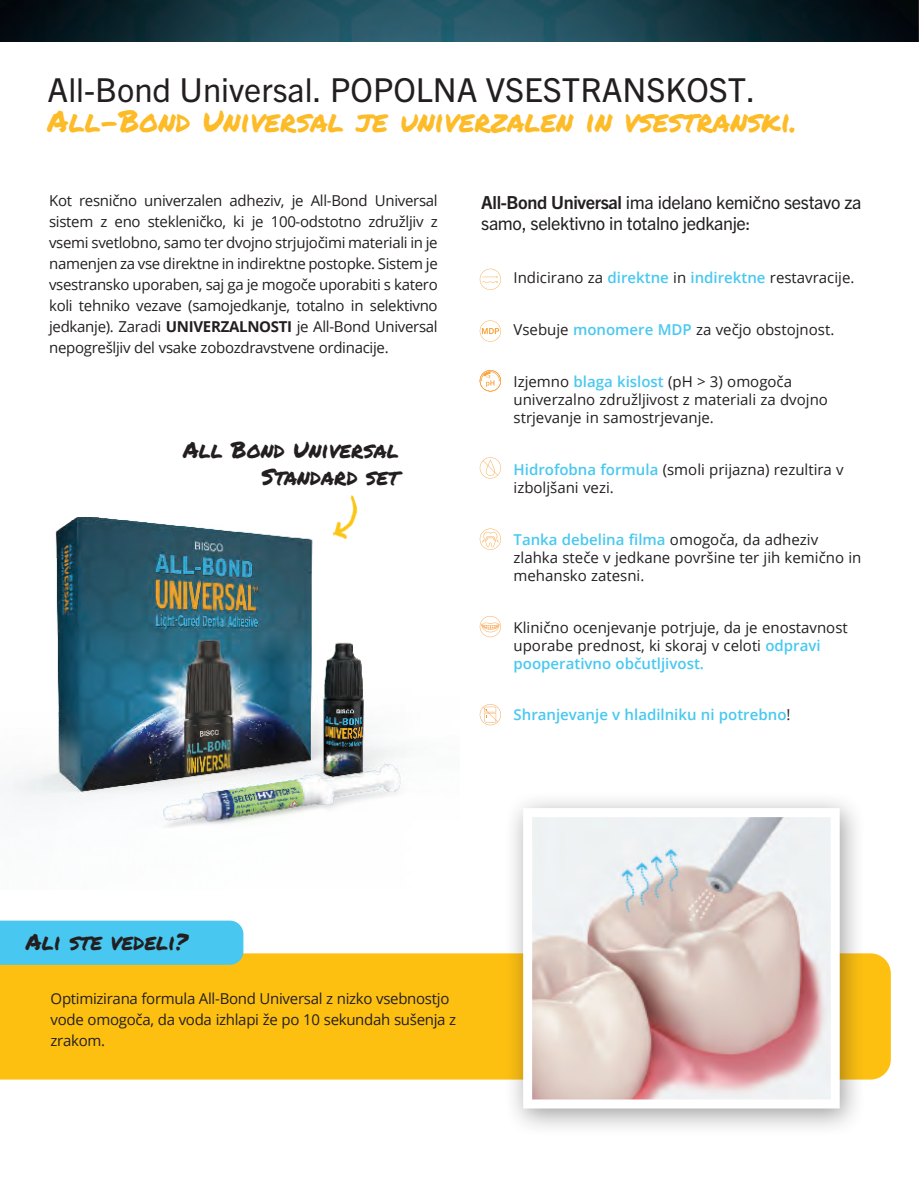
<style>
.page{position:relative;width:919px;height:1189px;background:#fff}
.page>*{position:absolute;margin:0;border:0;box-sizing:border-box;transform-origin:0 0}
.t1{font:33px "Trade Gothic Next LT Pro";color:#231f20}
.t2{font:30px "Permanent Marker";color:#fdbb27}
.t3{font:22.5px/27px "Permanent Marker";color:#231f20;text-align:right}
.t4{font:18px/21.6px "Trade Gothic Next LT Pro";letter-spacing:-.02em;color:#231f20}
.t5{font:15px/18px "Open Sans";color:#231f20}
.t6{font:15px/21px "Open Sans";letter-spacing:-.02em;color:#231f20}
.t7{font:600 15px "Open Sans";color:#48c8f0}
.s1{font-weight:700}
.s2{font-weight:600;color:#48c8f0}
.s3{font-weight:400;color:#231f20}
</style>
<div class="page">
<svg style="left:479px;top:704px;width:21px;height:21px"></svg>
<svg style="left:479px;top:616px;width:21px;height:21px"></svg>
<svg style="left:479px;top:528px;width:21px;height:21px"></svg>
<svg style="left:479px;top:457px;width:21px;height:21px"></svg>
<svg style="left:479px;top:370px;width:22px;height:21px"></svg>
<svg style="left:479px;top:320px;width:21px;height:21px"></svg>
<svg style="left:479px;top:269px;width:21px;height:21px"></svg>
<img style="left:0;top:0;width:918px;height:41px">
<hr style="left:918px;top:0;width:1px;height:41px;background:#232021">
<img style="left:350px;top:495px;width:8px;height:22px">
<img style="left:0;top:517px;width:405px;height:311px">
<div style="left:0;top:953px;width:890px;height:126px;background:#fdc011"></div>
<div style="left:0;top:920px;width:243px;height:44px;background:#48c8f0"></div>
<div style="left:503px;top:791px;width:362px;height:345px;background:#231f20;opacity:.42"></div>
<img style="left:533px;top:817px;width:296px;height:281px">
<div style="left:523px;top:807px;width:316px;height:301px;border:9px solid #fff"></div>
<h1 class="t1" style="left:48px;top:67px;width:709px">All-Bond Universal. POPOLNA VSESTRANSKOST.</h1>
<h2 class="t2" style="left:48px;top:98px;width:750px">All-Bond Universal je univerzalen in vsestranski.</h2>
<p class="t5" style="left:49px;top:190px;width:390px;line-height:21px;text-align:justify">Kot resnično univerzalen adheziv, je All-Bond Universal sistem z eno stekleničko, ki je 100-odstotno združljiv z vsemi svetlobno, samo ter dvojno strjujočimi materiali in je namenjen za vse direktne in indirektne postopke. Sistem je vsestransko uporaben, saj ga je mogoče uporabiti s katero koli tehniko vezave (samojedkanje, totalno in selektivno jedkanje). Zaradi <span class="s1">UNIVERZALNOSTI</span> je All-Bond Universal nepogrešljiv del vsake zobozdravstvene ordinacije.</p>
<h3 class="t3" style="left:183px;top:435px;width:217px">All Bond Universal<br>Standard set</h3>
<p class="t4" style="left:481px;top:190px;width:381px"><span class="s1">All-Bond Universal</span> ima idelano kemično sestavo za samo, selektivno in totalno jedkanje:</p>
<p class="t5" style="left:513px;top:268px;width:342px">Indicirano za <span class="s2">direktne</span> in <span class="s2">indirektne</span> restavracije.</p>
<p class="t5" style="left:513px;top:320px;width:322px">Vsebuje <span class="s2">monomere MDP</span> za večjo obstojnost.</p>
<p class="t5" style="left:513px;top:372px;width:316px">Izjemno <span class="s2">blaga kislost</span> (pH &gt; 3) omogoča univerzalno združljivost z materiali za dvojno strjevanje in samostrjevanje.</p>
<p class="t5" style="left:513px;top:460px;width:331px"><span class="s2">Hidrofobna formula</span> (smoli prijazna) rezultira v izboljšani vezi.</p>
<p class="t5" style="left:513px;top:529px;width:349px"><span class="s2">Tanka debelina filma</span> omogoča, da adheziv zlahka steče v jedkane površine ter jih kemično in mehansko zatesni.</p>
<p class="t5" style="left:513px;top:617px;width:335px">Klinično ocenjevanje potrjuje, da je enostavnost uporabe prednost, ki skoraj v celoti <span class="s2">odpravi pooperativno občutljivost.</span></p>
<p class="t7" style="left:513px;top:704px;width:278px">Shranjevanje v hladilniku ni potrebno<span class="s3">!</span></p>
<h3 class="t3" style="left:26px;top:926px;width:163px">Ali ste vedeli?</h3>
<p class="t6" style="left:51px;top:986px;width:407px">Optimizirana formula All-Bond Universal z nizko vsebnostjo vode omogoča, da voda izhlapi že po 10 sekundah sušenja z zrakom.</p>
</div>
